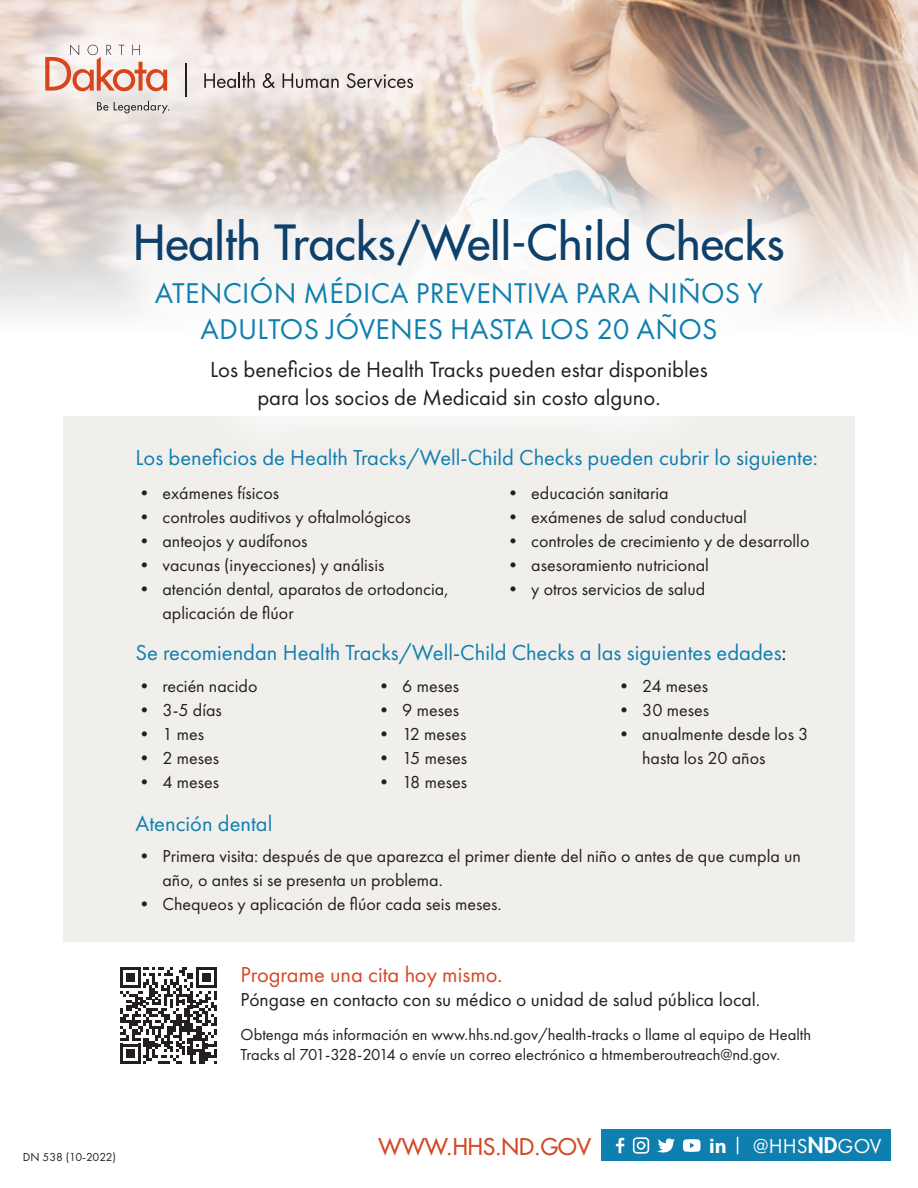
<style>
.page{position:relative;width:918px;height:1188px;background:#fff}
.page>*{position:absolute;margin:0;border:0;box-sizing:border-box;transform-origin:0 0}
.t1{font:500 47.1px "Futura Std";color:#0d406a}
.t2{font:29.7px/35.5px "Futura PT";letter-spacing:.01em;color:#0f7faf;text-align:center}
.t3{font:22.65px/27.3px "Futura PT";color:#231f20;text-align:center}
.t4{font:22.5px "Futura PT";color:#0f7faf}
.t5{font:22.5px "Futura PT";color:#d44927}
.t6{font:500 22.5px "Futura Std";color:#d44927}
.t7{font:21px "Futura PT";letter-spacing:.01em;color:#fff}
.t8{font:700 20.55px "Myriad Pro";color:#fff}
.t9{font:19.5px "Futura PT";color:#231f20}
.t10{font:18px/24px "Futura PT";color:#231f20}
.t11{font:16.5px/19.8px "Futura PT";color:#231f20}
.t12{font:12px "Futura PT";color:#231f20}
.s1{color:#231f20}
.s2{font-family:"Futura Std";font-weight:800}
</style>
<div class="page">
<div style="left:63px;top:416px;width:792px;height:526px;background:#f1efec"></div>
<svg style="left:0;top:0;width:918px;height:314px;background:#cbb6a9"></svg>
<div style="left:85px;top:168px;width:748px;height:293px;background:#fff;opacity:.75"></div>
<div style="left:0;top:0;width:488px;height:189px;background:#fff;opacity:.75"></div>
<hr style="left:185px;top:64px;width:1px;height:33px;background:#231f20">
<svg style="left:97px;top:102px;width:11px;height:9px"></svg>
<svg style="left:114px;top:101px;width:55px;height:12px"></svg>
<svg style="left:45px;top:45px;width:122px;height:46px"></svg>
<svg style="left:204px;top:72px;width:51px;height:16px"></svg>
<svg style="left:263px;top:73px;width:12px;height:15px"></svg>
<svg style="left:283px;top:73px;width:56px;height:15px"></svg>
<svg style="left:347px;top:73px;width:66px;height:15px"></svg>
<div style="left:602px;top:1130px;width:289px;height:31px;background:#0f7faf"></div>
<svg style="left:657px;top:1138px;width:18px;height:15px"></svg>
<svg style="left:616px;top:1138px;width:8px;height:15px"></svg>
<svg style="left:633px;top:1137px;width:16px;height:17px"></svg>
<svg style="left:683px;top:1139px;width:18px;height:13px"></svg>
<svg style="left:737px;top:1137px;width:1px;height:17px"></svg>
<svg style="left:120px;top:967px;width:97px;height:97px"></svg>
<p class="t1" style="left:134px;top:213px;width:652px">Health Tracks/Well-Child Checks</p>
<p class="t2" style="left:155px;top:275px;width:610px">ATENCIÓN MÉDICA PREVENTIVA PARA NIÑOS Y<br>ADULTOS JÓVENES HASTA LOS 20 AÑOS</p>
<p class="t3" style="left:210px;top:356px;width:499px">Los beneficios de Health Tracks pueden estar disponibles para los socios de Medicaid sin costo alguno.</p>
<p class="t4" style="left:135px;top:444px;width:684px">Los beneficios de Health Tracks/Well-Child Checks pueden cubrir lo siguiente:</p>
<p class="t10" style="left:135px;top:481px;width:145px">• exámenes físicos</p>
<p class="t10" style="left:135px;top:505px;width:277px">• controles auditivos y oftalmológicos</p>
<p class="t10" style="left:135px;top:529px;width:174px">• anteojos y audífonos</p>
<p class="t10" style="left:135px;top:553px;width:250px">• vacunas (inyecciones) y análisis</p>
<p class="t10" style="left:162px;top:577px;width:288px;text-indent:-27px">• atención dental, aparatos de ortodoncia, aplicación de flúor</p>
<p class="t10" style="left:504px;top:481px;width:166px">• educación sanitaria</p>
<p class="t10" style="left:504px;top:505px;width:244px">• exámenes de salud conductual</p>
<p class="t10" style="left:504px;top:529px;width:307px">• controles de crecimiento y de desarrollo</p>
<p class="t10" style="left:504px;top:553px;width:206px">• asesoramiento nutricional</p>
<p class="t10" style="left:504px;top:577px;width:203px">• y otros servicios de salud</p>
<p class="t4" style="left:135px;top:640px;width:653px">Se recomiendan Health Tracks/Well-Child Checks a las siguientes edades<span class="s1">:</span></p>
<p class="t10" style="left:135px;top:674px;width:123px">• recién nacido</p>
<p class="t10" style="left:135px;top:698px;width:88px">• 3-5 días</p>
<p class="t10" style="left:135px;top:722px;width:70px">• 1 mes</p>
<p class="t10" style="left:135px;top:746px;width:85px">• 2 meses</p>
<p class="t10" style="left:135px;top:770px;width:85px">• 4 meses</p>
<p class="t10" style="left:375px;top:674px;width:85px">• 6 meses</p>
<p class="t10" style="left:375px;top:698px;width:85px">• 9 meses</p>
<p class="t10" style="left:375px;top:722px;width:93px">• 12 meses</p>
<p class="t10" style="left:375px;top:746px;width:93px">• 15 meses</p>
<p class="t10" style="left:375px;top:770px;width:93px">• 18 meses</p>
<p class="t10" style="left:615px;top:674px;width:95px">• 24 meses</p>
<p class="t10" style="left:615px;top:698px;width:95px">• 30 meses</p>
<p class="t10" style="left:642px;top:722px;width:168px;text-indent:-27px">• anualmente desde los 3 hasta los 20 años</p>
<p class="t4" style="left:135px;top:810px;width:138px">Atención dental</p>
<p class="t10" style="left:162px;top:844px;width:640px;text-indent:-27px">• Primera visita: después de que aparezca el primer diente del niño o antes de que cumpla un año, o antes si se presenta un problema.</p>
<p class="t10" style="left:135px;top:892px;width:368px">• Chequeos y aplicación de flúor cada seis meses.</p>
<p class="t5" style="left:241px;top:961px;width:264px">Programe una cita hoy mismo.</p>
<p class="t9" style="left:241px;top:987px;width:521px">Póngase en contacto con su médico o unidad de salud pública local.</p>
<p class="t11" style="left:241px;top:1025px;width:572px">Obtenga más información en www.hhs.nd.gov/health-tracks o llame al equipo de Health<br>Tracks al 701-328-2014 o envíe un correo electrónico a htmemberoutreach@nd.gov.</p>
<p class="t12" style="left:23px;top:1150px;width:95px">DN 538 (10-2022)</p>
<p class="t6" style="left:379px;top:1133px;width:214px">WWW.HHS.ND.GOV</p>
<p class="t8" style="left:709px;top:1132px;width:19px">in</p>
<p class="t7" style="left:753px;top:1133px;width:130px">@HHS<span class="s2">ND</span>GOV</p>
</div>
